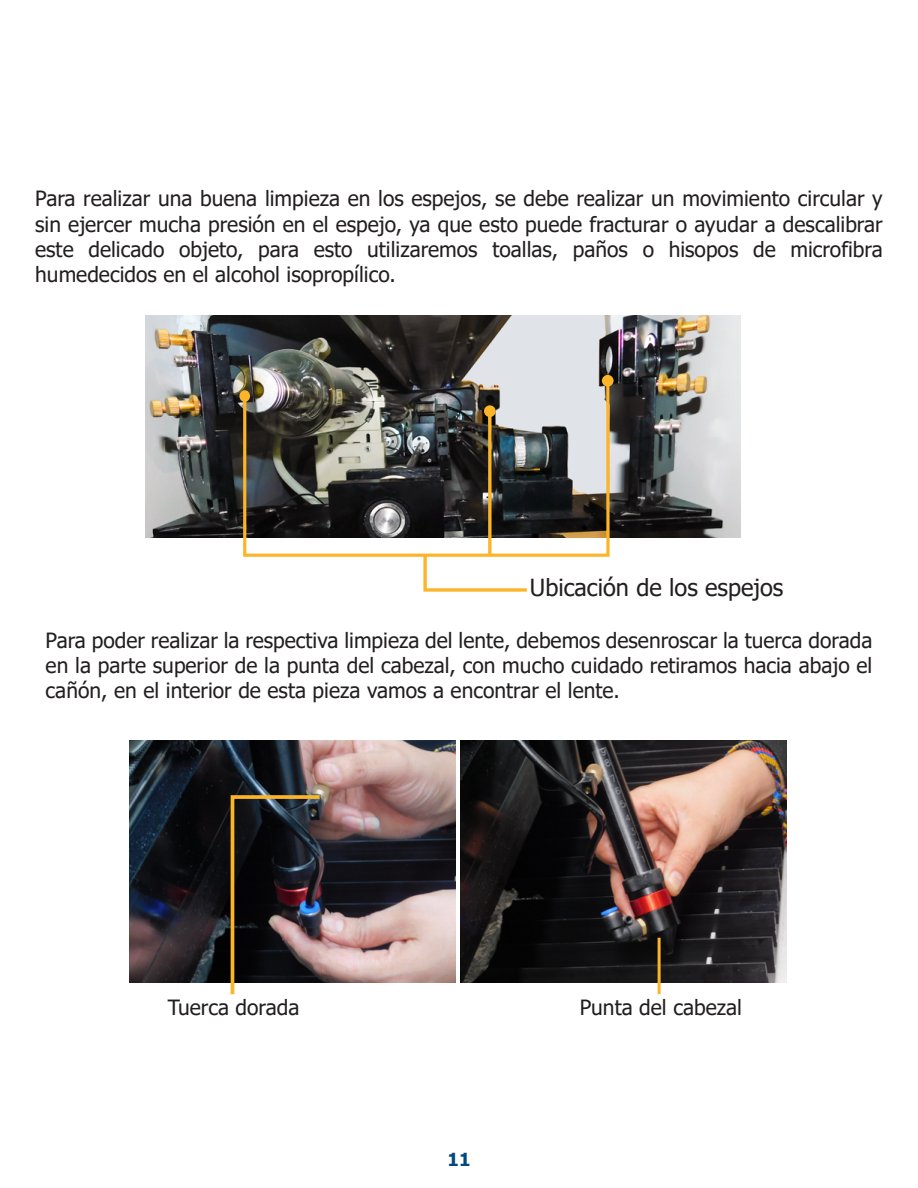
<style>
.page{position:relative;width:918px;height:1188px;background:#fff}
.page>*{position:absolute;margin:0;border:0;box-sizing:border-box;transform-origin:0 0}
.t1{font:23.55px "Tahoma";color:#231f20}
.t2{font:21px/25.2px "Tahoma";color:#231f20;text-align:justify}
.t3{font:700 18px "Tahoma";color:#054881}
</style>
<div class="page">
<img style="left:146px;top:316px;width:594px;height:221px">
<svg style="left:602px;top:375px;width:12px;height:12px"></svg>
<svg style="left:239px;top:390px;width:11px;height:12px"></svg>
<img style="left:242px;top:378px;width:369px;height:179px">
<div style="left:484px;top:405px;width:12px;height:12px;background:#fcb428;border-radius:50%"></div>
<svg style="left:488px;top:416px;width:4px;height:136px"></svg>
<svg style="left:422px;top:552px;width:108px;height:40px"></svg>
<img style="left:461px;top:741px;width:325px;height:242px">
<img style="left:130px;top:741px;width:325px;height:242px">
<hr style="left:658px;top:938px;width:3px;height:56px;background:#fcb428">
<img style="left:229px;top:793px;width:94px;height:202px">
<p class="t2" style="left:35px;top:187px;width:849px">Para realizar una buena limpieza en los espejos, se debe realizar un movimiento circular y sin ejercer mucha presión en el espejo, ya que esto puede fracturar o ayudar a descalibrar este delicado objeto, para esto utilizaremos toallas, paños o hisopos de microfibra humedecidos en el alcohol isopropílico.</p>
<p class="t1" style="left:530px;top:571px;width:255px">Ubicación de los espejos</p>
<p class="t2" style="left:46px;top:629px;width:828px">Para poder realizar la respectiva limpieza del lente, debemos desenroscar la tuerca dorada en la parte superior de la punta del cabezal, con mucho cuidado retiramos hacia abajo el cañón, en el interior de esta pieza vamos a encontrar el lente.</p>
<p class="t2" style="left:168px;top:996px;width:133px">Tuerca dorada</p>
<p class="t2" style="left:580px;top:996px;width:164px">Punta del cabezal</p>
<p class="t3" style="left:448px;top:1147px;width:24px">11</p>
</div>
